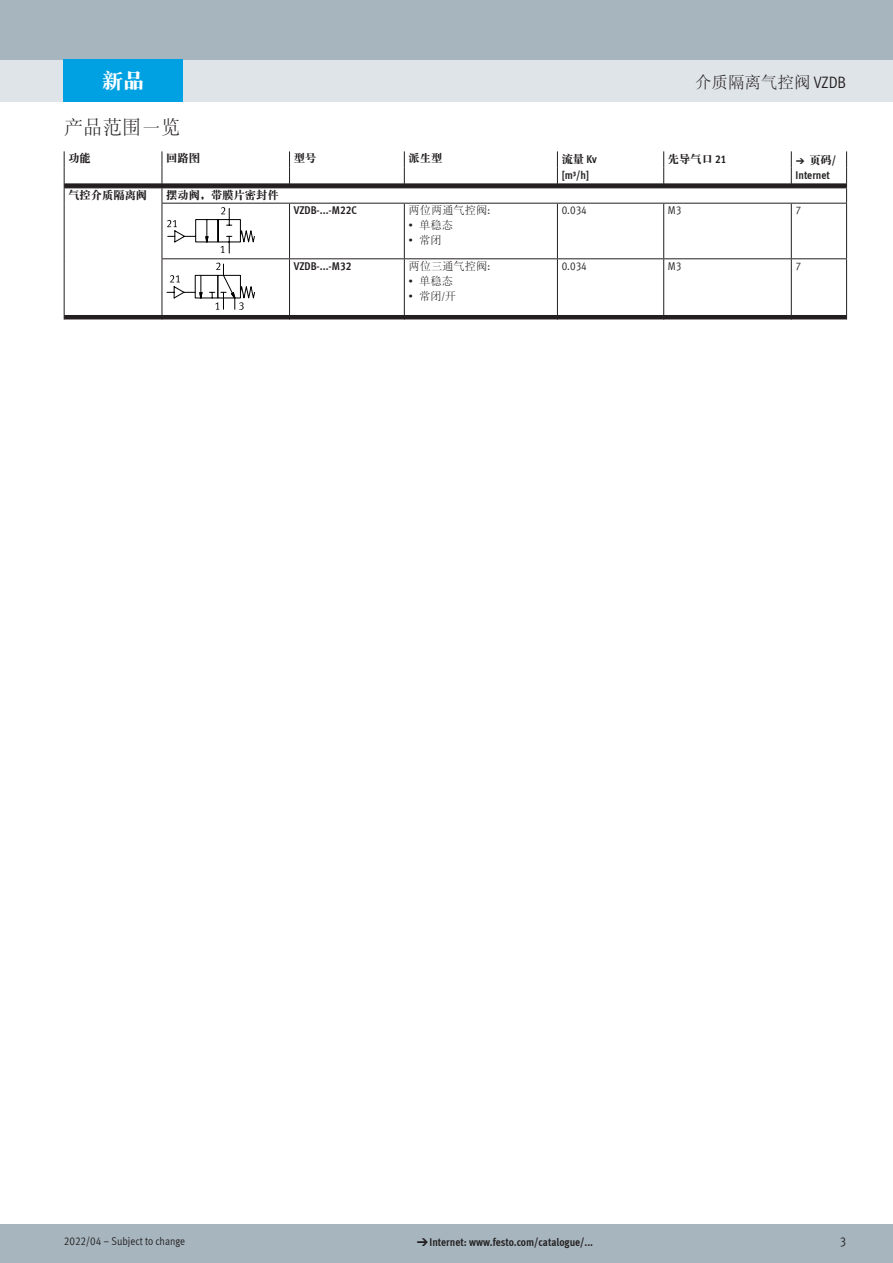
<style>
.page{position:relative;width:893px;height:1263px;background:#fff}
.page>*{position:absolute;margin:0;border:0;box-sizing:border-box;transform-origin:0 0}
.t1{font:21px "DF Song GB W9";color:#fff}
.FES_title_section{font:19.5px "DF Song GB W3";color:#231f20}
.FES_title_family{font:16.5px "DF Song GB W3";color:#231f20}
.t2{font:12.75px "Meta Cond LF";color:#231f20}
.FES_tab_regular{font:700 11.25px "Meta Cond LF";color:#231f20}
.FES_tab_regular-2{font:11.25px "Meta Cond LF";color:#231f20}
.FES_tab_head_1{font:11.25px "DF Song GB W9";color:#231f20}
.FES_tab_sub_1{font:11.25px "DF Song GB W9";color:#231f20}
.FES_tab_regular-3{font:11.25px "DF Song GB W3";color:#231f20}
.FES_tab_list_1_sym{font:11.25px "DF Song GB W3";color:#231f20}
.FES_tab_head_1-2{font:700 11.25px "Meta Cond LF";color:#231f20}
.s1{font-family:"Meta Cond LF"}
.s2{font-family:"Meta Cond LF";font-weight:700}
.s3{font-family:"Meto Pict 182"}
.s4{font-family:"Meto Pict 182";font-weight:400}
</style>
<div class="page">
<div style="left:0;top:1225px;width:893px;height:38px;background:#a7b6be"></div>
<div style="left:0;top:60px;width:893px;height:42px;background:#dfe4e8"></div>
<div style="left:0;top:0;width:893px;height:60px;background:#a7b6be"></div>
<svg style="left:65px;top:183px;width:781px;height:136px"></svg>
<hr style="left:289px;top:204px;width:1px;height:54px;background:#231f20">
<hr style="left:404px;top:204px;width:1px;height:54px;background:#231f20">
<hr style="left:557px;top:204px;width:1px;height:54px;background:#231f20">
<hr style="left:663px;top:204px;width:1px;height:54px;background:#231f20">
<hr style="left:791px;top:204px;width:1px;height:54px;background:#231f20">
<hr style="left:846px;top:204px;width:1px;height:54px;background:#231f20">
<hr style="left:289px;top:259px;width:1px;height:56px;background:#231f20">
<hr style="left:404px;top:259px;width:1px;height:56px;background:#231f20">
<hr style="left:557px;top:259px;width:1px;height:56px;background:#231f20">
<hr style="left:663px;top:259px;width:1px;height:56px;background:#231f20">
<hr style="left:791px;top:259px;width:1px;height:56px;background:#231f20">
<hr style="left:846px;top:259px;width:1px;height:56px;background:#231f20">
<hr style="left:64px;top:187px;width:98px;height:1px;background:#231f20">
<hr style="left:64px;top:203px;width:1px;height:56px;background:#231f20">
<hr style="left:162px;top:204px;width:1px;height:54px;background:#231f20">
<hr style="left:64px;top:259px;width:1px;height:56px;background:#231f20">
<hr style="left:162px;top:259px;width:1px;height:56px;background:#231f20">
<svg style="left:64px;top:151px;width:1px;height:52px"></svg>
<svg style="left:791px;top:151px;width:1px;height:36px"></svg>
<hr style="left:290px;top:203px;width:114px;height:1px;background:#231f20">
<hr style="left:404px;top:203px;width:153px;height:1px;background:#231f20">
<hr style="left:557px;top:203px;width:107px;height:1px;background:#231f20">
<hr style="left:664px;top:203px;width:127px;height:1px;background:#231f20">
<hr style="left:791px;top:203px;width:56px;height:1px;background:#231f20">
<hr style="left:162px;top:187px;width:128px;height:1px;background:#231f20">
<hr style="left:290px;top:187px;width:114px;height:1px;background:#231f20">
<hr style="left:404px;top:187px;width:153px;height:1px;background:#231f20">
<hr style="left:557px;top:187px;width:107px;height:1px;background:#231f20">
<hr style="left:664px;top:187px;width:127px;height:1px;background:#231f20">
<hr style="left:791px;top:187px;width:56px;height:1px;background:#231f20">
<svg style="left:846px;top:151px;width:1px;height:52px"></svg>
<hr style="left:162px;top:203px;width:128px;height:1px;background:#231f20">
<hr style="left:290px;top:258px;width:114px;height:1px;background:#231f20">
<hr style="left:404px;top:258px;width:153px;height:1px;background:#231f20">
<hr style="left:557px;top:258px;width:107px;height:1px;background:#231f20">
<hr style="left:664px;top:258px;width:127px;height:1px;background:#231f20">
<hr style="left:791px;top:258px;width:56px;height:1px;background:#231f20">
<svg style="left:557px;top:151px;width:1px;height:36px"></svg>
<hr style="left:162px;top:258px;width:128px;height:1px;background:#231f20">
<svg style="left:289px;top:151px;width:1px;height:36px"></svg>
<svg style="left:404px;top:151px;width:1px;height:36px"></svg>
<svg style="left:663px;top:151px;width:1px;height:36px"></svg>
<svg style="left:162px;top:151px;width:93px;height:103px"></svg>
<svg style="left:162px;top:263px;width:93px;height:56px"></svg>
<div style="left:64px;top:60px;width:119px;height:42px;background:#00a1e3"></div>
<p class="t1" style="left:102px;top:69px;width:43px">新品</p>
<p class="FES_title_family" style="left:695px;top:73px;width:153px">介质隔离气控阀 <span class="s1">VZDB</span></p>
<p class="FES_title_section" style="left:64px;top:117px;width:118px">产品范围一览</p>
<p class="FES_tab_head_1" style="left:68px;top:152px;width:24px">功能</p>
<p class="FES_tab_head_1" style="left:166px;top:152px;width:35px">回路图</p>
<p class="FES_tab_head_1" style="left:294px;top:152px;width:24px">型号</p>
<p class="FES_tab_head_1" style="left:409px;top:152px;width:35px">派生型</p>
<p class="FES_tab_head_1" style="left:562px;top:153px;width:37px">流量 <span class="s2">Kv</span></p>
<p class="FES_tab_head_1" style="left:668px;top:153px;width:60px">先导气口 <span class="s2">21</span></p>
<p class="FES_tab_head_1" style="left:795px;top:154px;width:42px"><span class="s3">a</span> 页码<span class="s2">/</span></p>
<p class="FES_tab_head_1-2" style="left:562px;top:168px;width:29px">[m³/h]</p>
<p class="FES_tab_head_1-2" style="left:795px;top:168px;width:36px">Internet</p>
<p class="FES_tab_sub_1" style="left:68px;top:189px;width:80px">气控介质隔离阀</p>
<p class="FES_tab_sub_1" style="left:166px;top:189px;width:114px">摆动阀，带膜片密封件</p>
<p class="FES_tab_regular" style="left:294px;top:203px;width:65px">VZDB-...-M22C</p>
<p class="FES_tab_regular-3" style="left:409px;top:204px;width:83px">两位两通气控阀<span class="s1">:</span></p>
<p class="FES_tab_list_1_sym" style="left:409px;top:219px;width:46px"><span class="s1">•</span> 单稳态</p>
<p class="FES_tab_list_1_sym" style="left:409px;top:234px;width:35px"><span class="s1">•</span> 常闭</p>
<p class="FES_tab_regular-2" style="left:562px;top:203px;width:27px">0.034</p>
<p class="FES_tab_regular-2" style="left:668px;top:203px;width:15px">M3</p>
<p class="FES_tab_regular-2" style="left:795px;top:203px;width:7px">7</p>
<p class="FES_tab_regular" style="left:294px;top:259px;width:59px">VZDB-...-M32</p>
<p class="FES_tab_regular-3" style="left:409px;top:260px;width:83px">两位三通气控阀<span class="s1">:</span></p>
<p class="FES_tab_list_1_sym" style="left:409px;top:275px;width:46px"><span class="s1">•</span> 单稳态</p>
<p class="FES_tab_list_1_sym" style="left:409px;top:290px;width:49px"><span class="s1">•</span> 常闭/开</p>
<p class="FES_tab_regular-2" style="left:562px;top:259px;width:27px">0.034</p>
<p class="FES_tab_regular-2" style="left:668px;top:259px;width:15px">M3</p>
<p class="FES_tab_regular-2" style="left:795px;top:259px;width:7px">7</p>
<p class="FES_tab_regular-2" style="left:64px;top:1234px;width:123px">2022/04 – Subject to change</p>
<p class="FES_tab_regular" style="left:417px;top:1235px;width:178px"><span class="s4">d</span>Internet: www.festo.com/catalogue/...</p>
<p class="t2" style="left:840px;top:1234px;width:8px">3</p>
</div>
